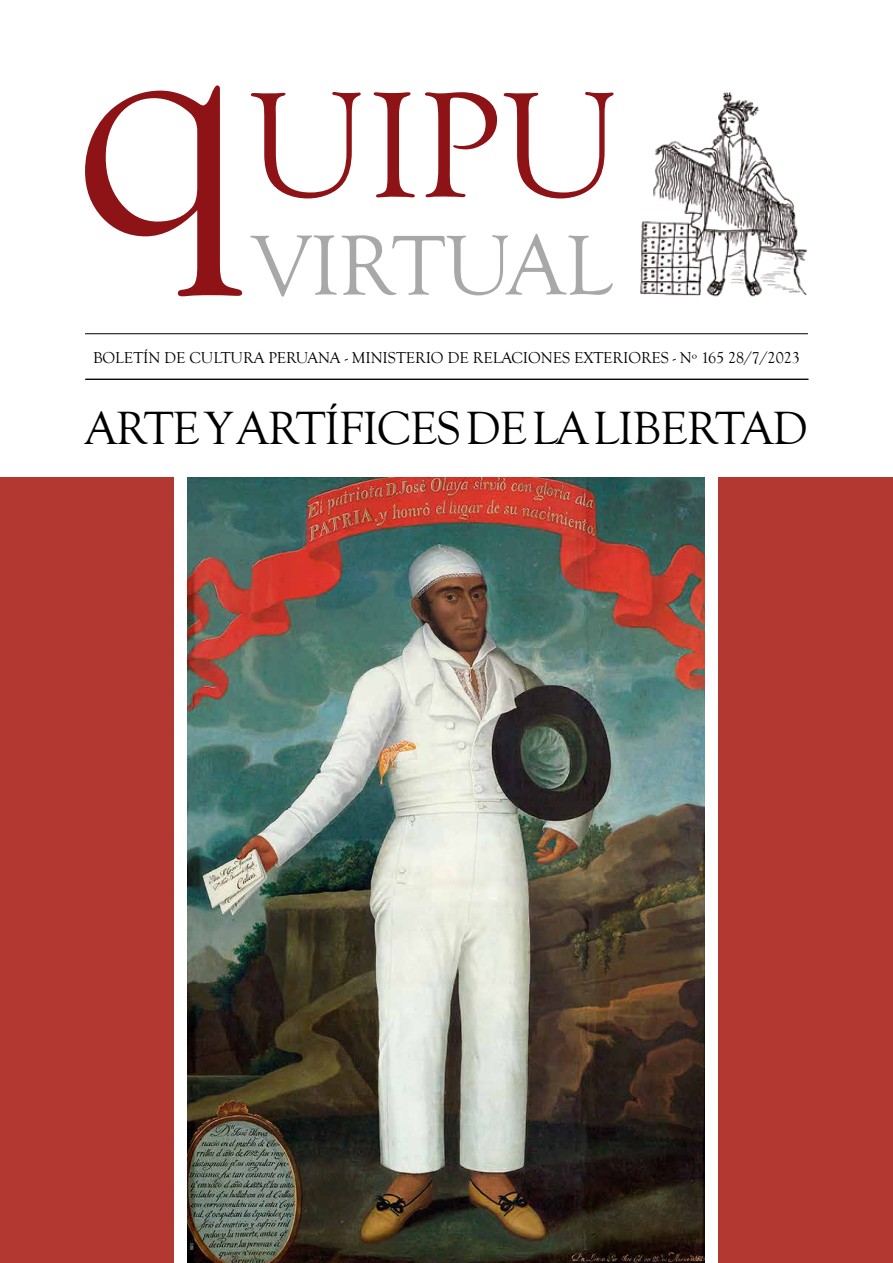
<style>
.page{position:relative;width:893px;height:1263px;background:#fff}
.page>*{position:absolute;margin:0;border:0;box-sizing:border-box;transform-origin:0 0}
.t1{font:87.45px "Goudy Old Style T";color:#a9a8a9}
.t2{font:48px "Goudy Old Style T";letter-spacing:-.025em;color:#000}
.t3{font:16.2px "Goudy Old Style T";letter-spacing:-.005em;color:#000}
</style>
<div class="page">
<div style="left:0;top:478px;width:893px;height:785px;background:#b33831"></div>
<hr style="left:85px;top:333px;width:723px;height:1px;background:#000">
<hr style="left:85px;top:379px;width:723px;height:1px;background:#000">
<hr style="left:86px;top:379px;width:723px;height:1px;background:#000">
<svg style="left:85px;top:85px;width:157px;height:211px"></svg>
<svg style="left:251px;top:92px;width:110px;height:106px"></svg>
<svg style="left:374px;top:92px;width:41px;height:105px"></svg>
<svg style="left:425px;top:92px;width:72px;height:105px"></svg>
<svg style="left:504px;top:92px;width:109px;height:106px"></svg>
<img style="left:640px;top:92px;width:167px;height:205px">
<img style="left:187px;top:478px;width:518px;height:785px">
<div style="left:175px;top:478px;width:12px;height:785px;background:#fff"></div>
<div style="left:705px;top:478px;width:13px;height:785px;background:#fff"></div>
<h1 class="t1" style="left:252px;top:218px;width:361px">VIRTUAL</h1>
<p class="t3" style="left:93px;top:348px;width:708px">BOLETÍN DE CULTURA PERUANA - MINISTERIO DE RELACIONES EXTERIORES - Nº 165 28/7/2023</p>
<h2 class="t2" style="left:85px;top:402px;width:724px">ARTE Y ARTÍFICES DE LA LIBERTAD</h2>
</div>
